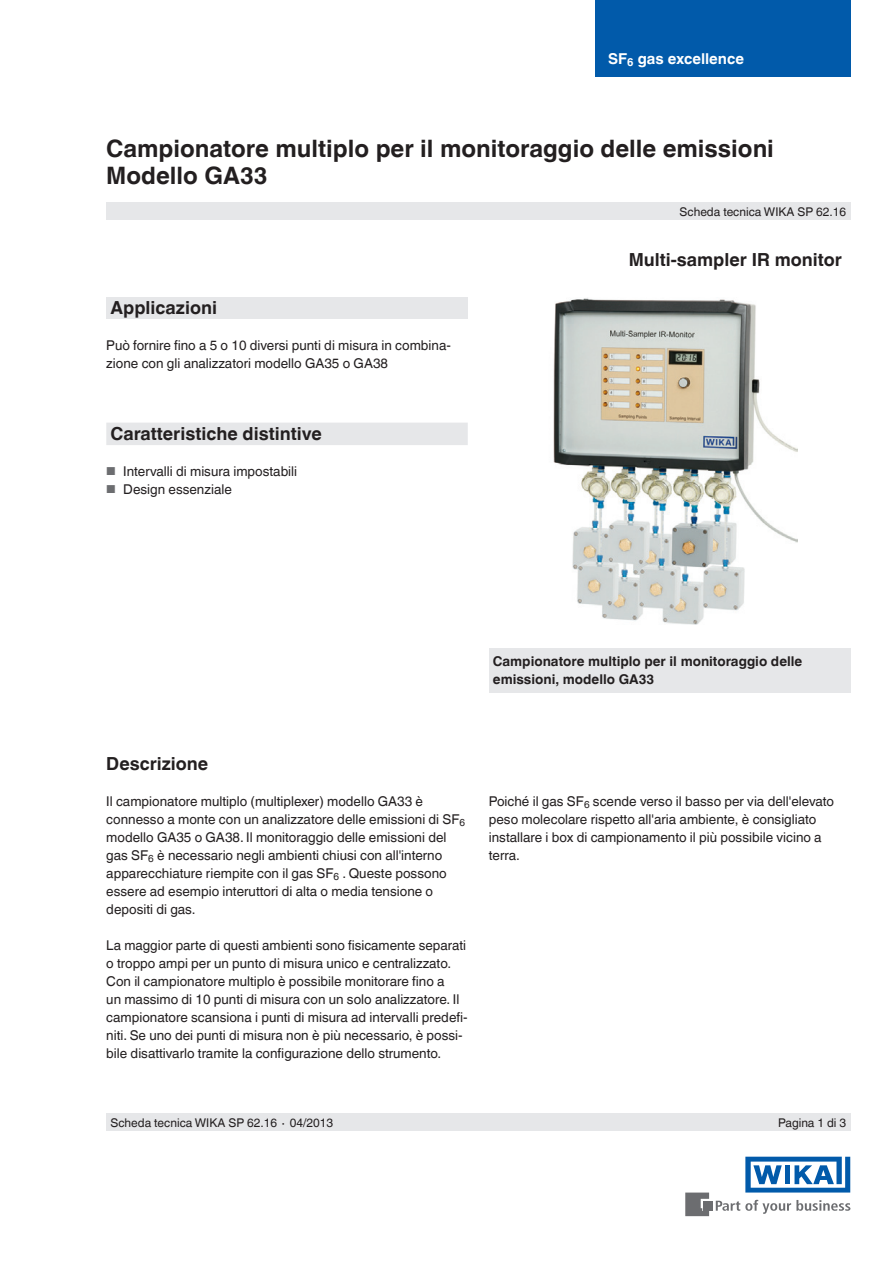
<style>
.page{position:relative;width:893px;height:1263px;background:#fff}
.page>*{position:absolute;margin:0;border:0;box-sizing:border-box;transform-origin:0 0}
.t1{font:700 24px/27px "Helvetica World";color:#231f20}
.t2{font:700 18px "Helvetica World";color:#231f20}
.t3{font:700 15px "Helvetica World";color:#fff}
.t4{font:13.5px/18px "Helvetica World";color:#231f20}
.t5{font:700 13.5px/18px "Helvetica World";color:#231f20}
.t6{font:12px "Helvetica World";color:#231f20}
.s1{font-size:11.55px;color:#6c6d70}
</style>
<div class="page">
<div style="left:106px;top:298px;width:362px;height:21px;background:#e6e7e9"></div>
<svg style="left:716px;top:1200px;width:134px;height:14px"></svg>
<div style="left:703px;top:1201px;width:9px;height:9px;background:#6c6d70"></div>
<svg style="left:685px;top:1192px;width:24px;height:24px"></svg>
<svg style="left:745px;top:1157px;width:105px;height:35px"></svg>
<div style="left:106px;top:203px;width:744px;height:17px;background:#e6e7e9"></div>
<div style="left:106px;top:1114px;width:744px;height:17px;background:#e6e7e9"></div>
<div style="left:595px;top:0;width:255px;height:77px;background:#015aaa"></div>
<img style="left:553px;top:298px;width:245px;height:327px">
<div style="left:489px;top:648px;width:361px;height:45px;background:#e6e7e9"></div>
<div style="left:106px;top:423px;width:362px;height:22px;background:#e6e7e9"></div>
<p class="t3" style="left:608px;top:50px;width:137px">SF<sub>6</sub> gas excellence</p>
<h1 class="t1" style="left:106px;top:135px;width:669px">Campionatore multiplo per il monitoraggio delle emissioni<br>Modello GA33</h1>
<p class="t6" style="left:680px;top:204px;width:168px">Scheda tecnica WIKA SP 62.16</p>
<h2 class="t2" style="left:111px;top:297px;width:108px">Applicazioni</h2>
<p class="t4" style="left:106px;top:336px;width:346px">Può fornire fino a 5 o 10 diversi punti di misura in combina&shy;zione con gli analizzatori modello GA35 o GA38</p>
<h2 class="t2" style="left:111px;top:423px;width:213px">Caratteristiche distintive</h2>
<p class="t4" style="left:106px;top:462px;width:192px"><span class="s1">■</span> Intervalli di misura impostabili</p>
<p class="t4" style="left:106px;top:480px;width:127px"><span class="s1">■</span> Design essenziale</p>
<h2 class="t2" style="left:629px;top:249px;width:215px">Multi-sampler IR monitor</h2>
<p class="t5" style="left:493px;top:652px;width:311px">Campionatore multiplo per il monitoraggio delle emissioni, modello GA33</p>
<h2 class="t2" style="left:106px;top:753px;width:103px">Descrizione</h2>
<p class="t4" style="left:106px;top:793px;width:360px">Il campionatore multiplo (multiplexer) modello GA33 è connesso a monte con un analizzatore delle emissioni di SF<sub>6 </sub>modello GA35 o GA38. Il monitoraggio delle emissioni del gas SF<sub>6</sub> è necessario negli ambienti chiusi con all'interno apparecchiature riempite con il gas SF<sub>6</sub> . Queste possono essere ad esempio interuttori di alta o media tensione o depositi di gas.</p>
<p class="t4" style="left:106px;top:937px;width:363px">La maggior parte di questi ambienti sono fisicamente separati o troppo ampi per un punto di misura unico e centralizzato.<br>Con il campionatore multiplo è possibile monitorare fino a<br>un massimo di 10 punti di misura con un solo analizzatore. Il campionatore scansiona i punti di misura ad intervalli predefi&shy;niti. Se uno dei punti di misura non è più necessario, è possi&shy;bile disattivarlo tramite la configurazione dello strumento.</p>
<p class="t4" style="left:489px;top:792px;width:347px">Poiché il gas SF<sub>6</sub> scende verso il basso per via dell'elevato peso molecolare rispetto all'aria ambiente, è consigliato installare i box di campionamento il più possibile vicino a terra.</p>
<p class="t6" style="left:111px;top:1115px;width:224px">Scheda tecnica WIKA SP 62.16 ∙ 04/2013</p>
<p class="t6" style="left:778px;top:1115px;width:70px">Pagina 1 di 3</p>
</div>
